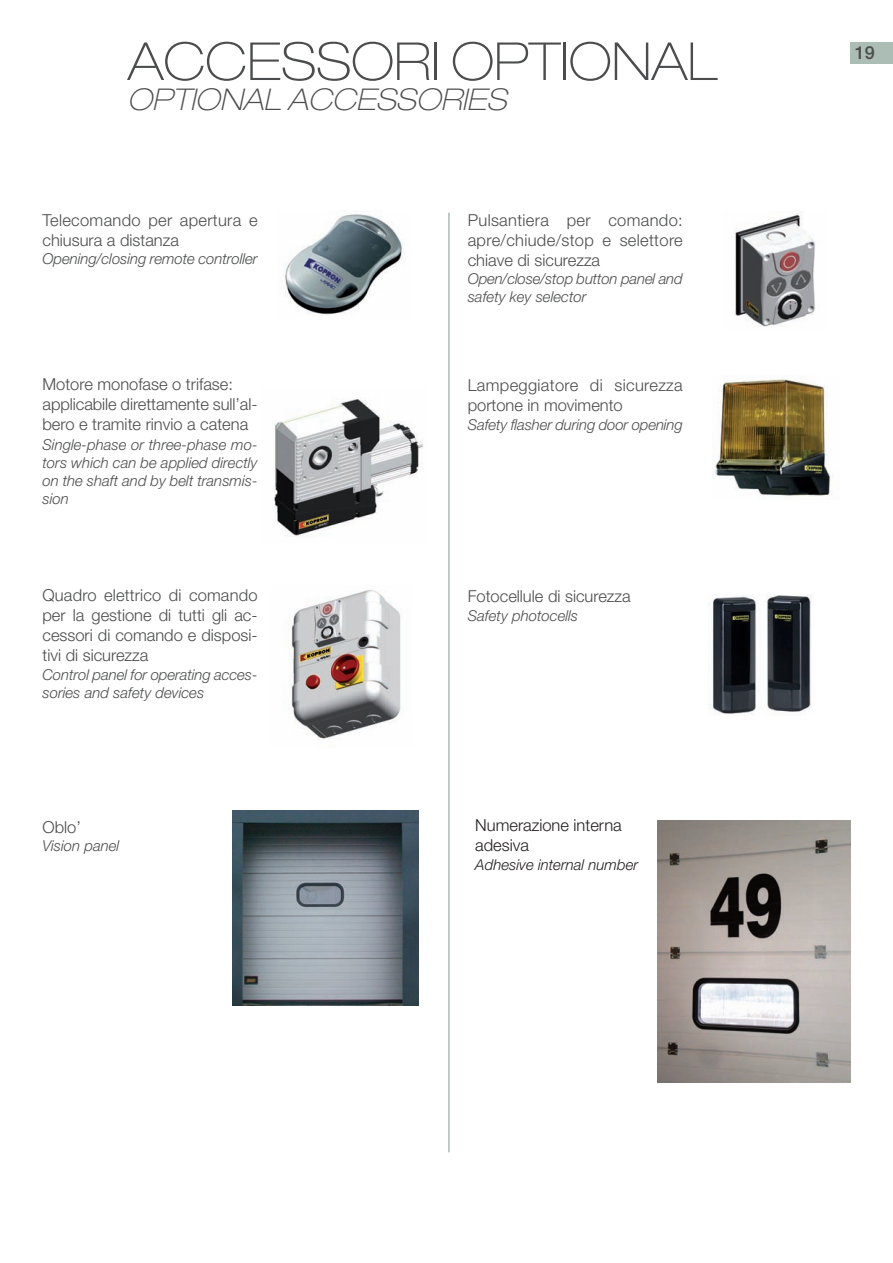
<style>
.page{position:relative;width:893px;height:1263px;background:#fff}
.page>*{position:absolute;margin:0;border:0;box-sizing:border-box;transform-origin:0 0}
.t1{font:100 expanded 52.5px "Helvetica Neue";color:#4b4c4d}
.t2{font:italic 100 expanded 30px "Helvetica Neue";letter-spacing:.005em;color:#4b4c4d}
.t3{font:500 18px "Helvetica Neue";color:#4b4c4d}
.t4{font:300 16.5px/19.8px "Helvetica Neue";color:#4b4c4d;text-align:justify}
.t5{font:300 16.5px/19.8px "Helvetica Neue";letter-spacing:.02em;color:#4b4c4d}
.t6{font:300 16.5px/19.8px "Helvetica Neue";color:#231f20}
.t7{font:italic 300 15px/18px "Helvetica Neue";letter-spacing:-.005em;color:#4b4c4d}
.t8{font:italic 300 15px "Helvetica Neue";color:#231f20}
</style>
<div class="page">
<hr style="left:0;top:0;width:1px;height:642px;background:#abbdb5">
<img style="left:274px;top:398px;width:150px;height:139px">
<img style="left:712px;top:379px;width:121px;height:117px">
<img style="left:284px;top:214px;width:120px;height:101px">
<img style="left:708px;top:594px;width:104px;height:121px">
<img style="left:734px;top:212px;width:81px;height:115px">
<img style="left:290px;top:590px;width:111px;height:151px">
<hr style="left:448px;top:213px;width:2px;height:939px;background:#abbdb5">
<div style="left:850px;top:43px;width:43px;height:21px;background:#abbdb5"></div>
<img style="left:657px;top:820px;width:193px;height:262px">
<img style="left:232px;top:811px;width:186px;height:194px">
<h1 class="t1" style="left:128px;top:43px;width:591px">ACCESSORI OPTIONAL</h1>
<h2 class="t2" style="left:128px;top:89px;width:380px">OPTIONAL ACCESSORIES</h2>
<p class="t5" style="left:43px;top:212px;width:217px">Telecomando per apertura e chiusura a distanza</p>
<p class="t7" style="left:43px;top:252px;width:217px">Opening/closing remote controller</p>
<p class="t4" style="left:43px;top:375px;width:217px;line-height:20.4px;text-align:left">Motore monofase o trifase: applicabile direttamente sull’al&shy;bero e tramite rinvio a catena</p>
<p class="t7" style="left:43px;top:437px;width:217px;text-align:justify">Single-phase or three-phase mo&shy;tors which can be applied directly on the shaft and by belt transmis&shy;sion</p>
<p class="t4" style="left:43px;top:587px;width:217px">Quadro elettrico di comando per la gestione di tutti gli ac&shy;cessori di comando e disposi&shy;tivi di sicurezza</p>
<p class="t7" style="left:43px;top:667px;width:217px">Control panel for operating acces&shy;sories and safety devices</p>
<p class="t4" style="left:43px;top:818px;width:40px">Oblo’</p>
<p class="t7" style="left:43px;top:838px;width:78px">Vision panel</p>
<p class="t4" style="left:468px;top:212px;width:217px">Pulsantiera per comando: apre/chiude/stop e selettore chiave di sicurezza</p>
<p class="t7" style="left:468px;top:271px;width:217px">Open/close/stop button panel and safety key selector</p>
<p class="t5" style="left:468px;top:377px;width:217px">Lampeggiatore di sicurezza portone in movimento</p>
<p class="t7" style="left:468px;top:417px;width:217px">Safety flasher during door opening</p>
<p class="t4" style="left:468px;top:588px;width:164px">Fotocellule di sicurezza</p>
<p class="t7" style="left:468px;top:608px;width:112px">Safety photocells</p>
<p class="t6" style="left:475px;top:817px;width:148px">Numerazione interna adesiva</p>
<p class="t8" style="left:475px;top:859px;width:164px">Adhesive internal number</p>
<p class="t3" style="left:855px;top:47px;width:21px">19</p>
</div>
